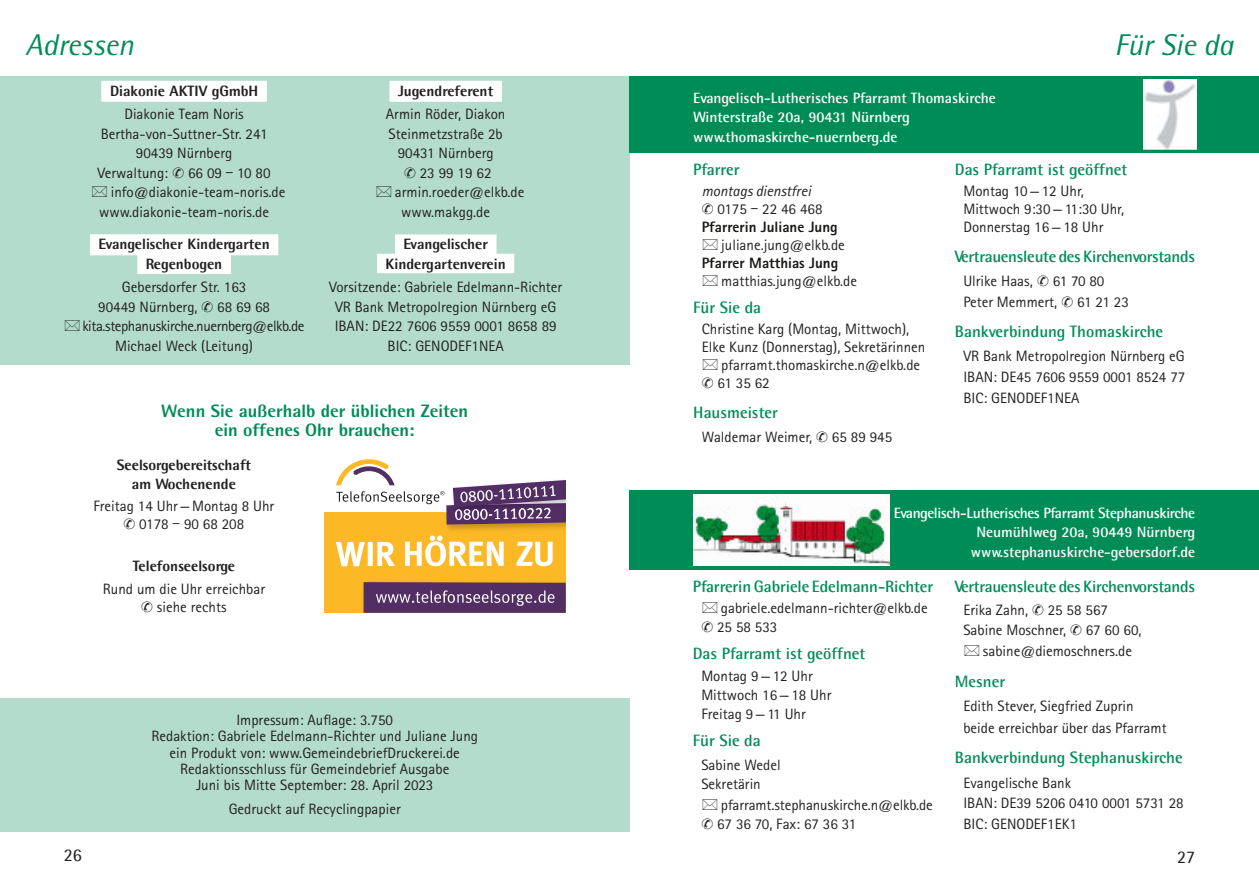
<style>
.page{position:relative;width:1259px;height:893px;background:#fff}
.page>*{position:absolute;margin:0;border:0;box-sizing:border-box;transform-origin:0 0}
.t1{font:italic 30px "Rotis Semi Sans Std";color:#008c57}
.t2{font:800 18px/19.5px "Rotis Semi Sans Std";color:#008c57;text-align:center}
.t3{font:18px "Agfa Rotis Semisans";color:#221f20}
.t4{font:700 16.5px "Agfa Rotis Semisans";letter-spacing:-.005em;color:#008c57}
.t5{font:15px/19.2px "Rotis Sans Serif Std";color:#221f20}
.t6{font:700 15px/19.5px "Agfa Rotis Semisans Ex";color:#221f20;text-align:center}
.t7{font:700 15px/19.5px "Agfa Rotis Semisans";letter-spacing:-.02em;color:#fff;text-align:right}
.t8{font:700 15px/19.5px "Agfa Rotis Semisans";color:#fff}
.t9{font:800 15px/18px "Rotis Sans Serif Std";color:#181715}
.t10{font:15px "Rotis Sans Serif Std";letter-spacing:-.03em;color:#221f20}
.s1{font-family:"MS UI Gothic"}
.s2{font-weight:400;font-style:italic;color:#221f20}
.s3{color:#221f20}
.s4{font-weight:400;color:#221f20}
.s5{font-family:"MS UI Gothic";font-weight:400;color:#221f20}
</style>
<div class="page">
<div style="left:0;top:77px;width:629px;height:288px;background:#b3dccd"></div>
<svg style="left:101px;top:81px;width:166px;height:21px"></svg>
<div style="left:101px;top:82px;width:166px;height:19px;background:#fff"></div>
<div style="left:90px;top:234px;width:188px;height:21px;background:#fff"></div>
<div style="left:137px;top:255px;width:94px;height:19px;background:#fff"></div>
<svg style="left:390px;top:81px;width:112px;height:21px"></svg>
<div style="left:390px;top:82px;width:112px;height:19px;background:#fff"></div>
<div style="left:395px;top:234px;width:101px;height:21px;background:#fff"></div>
<div style="left:377px;top:254px;width:137px;height:19px;background:#fff"></div>
<div style="left:324px;top:512px;width:242px;height:101px;background:#fcb825"></div>
<svg style="left:363px;top:582px;width:203px;height:31px;background:#654470"></svg>
<svg style="left:516px;top:542px;width:36px;height:24px"></svg>
<svg style="left:405px;top:535px;width:98px;height:31px"></svg>
<svg style="left:336px;top:542px;width:59px;height:24px"></svg>
<svg style="left:336px;top:459px;width:230px;height:66px"></svg>
<div style="left:0;top:698px;width:629px;height:133px;background:#b3dccd"></div>
<div style="left:629px;top:490px;width:630px;height:80px;background:#008c57"></div>
<img style="left:693px;top:495px;width:196px;height:70px">
<div style="left:629px;top:76px;width:630px;height:77px;background:#008c57"></div>
<img style="left:1143px;top:80px;width:53px;height:70px">
<h1 class="t1" style="left:26px;top:33px;width:110px">Adressen</h1>
<p class="t6" style="left:110px;top:82px;width:150px">Diakonie AKTIV gGmbH</p>
<p class="t5" style="left:124px;top:107px;width:121px">Diakonie Team Noris</p>
<p class="t5" style="left:101px;top:126px;width:168px">Bertha-von-Suttner-Str. 241</p>
<p class="t5" style="left:136px;top:146px;width:98px">90439 Nürnberg</p>
<p class="t5" style="left:98px;top:165px;width:174px">Verwaltung: ✆ 66 09 <span class="s1">‒</span> 10 80</p>
<p class="t5" style="left:111px;top:185px;width:176px">info@diakonie-team-noris.de</p>
<p class="t5" style="left:99px;top:204px;width:171px">www.diakonie-team-noris.de</p>
<p class="t6" style="left:98px;top:236px;width:173px">Evangelischer Kindergarten<br>Regenbogen</p>
<p class="t5" style="left:122px;top:280px;width:126px">Gebersdorfer Str. 163</p>
<p class="t5" style="left:98px;top:299px;width:173px">90449 Nürnberg, ✆ 68 69 68</p>
<p class="t10" style="left:82px;top:321px;width:224px">kita.stephanuskirche.nuernberg@elkb.de</p>
<p class="t5" style="left:115px;top:338px;width:140px">Michael Weck (Leitung)</p>
<p class="t6" style="left:398px;top:82px;width:97px">Jugendreferent</p>
<p class="t5" style="left:386px;top:107px;width:121px">Armin Röder, Diakon</p>
<p class="t5" style="left:389px;top:126px;width:116px">Steinmetzstraße 2b</p>
<p class="t5" style="left:398px;top:146px;width:97px">90431 Nürnberg</p>
<p class="t5" style="left:404px;top:165px;width:89px">✆ 23 99 19 62</p>
<p class="t5" style="left:395px;top:185px;width:131px">armin.roeder@elkb.de</p>
<p class="t5" style="left:401px;top:204px;width:90px">www.makgg.de</p>
<p class="t6" style="left:385px;top:236px;width:122px">Evangelischer<br>Kindergartenverein</p>
<p class="t5" style="left:329px;top:279px;width:234px;text-align:center">Vorsitzende: Gabriele Edelmann-Richter<br>VR Bank Metropolregion Nürnberg eG<br>IBAN: DE22 7606 9559 0001 8658 89<br>BIC: GENODEF1NEA</p>
<p class="t2" style="left:161px;top:403px;width:308px">Wenn Sie außerhalb der üblichen Zeiten ein offenes Ohr brauchen:</p>
<p class="t6" style="left:117px;top:456px;width:136px">Seelsorgebereitschaft am Wochenende</p>
<p class="t5" style="left:94px;top:499px;width:182px;line-height:18px;text-align:center">Freitag 14 Uhr—Montag 8 Uhr ✆ 0178 <span class="s1">‒</span> 90 68 208</p>
<p class="t6" style="left:133px;top:558px;width:104px">Telefonseelsorge</p>
<p class="t5" style="left:103px;top:581px;width:164px;line-height:18px;text-align:center">Rund um die Uhr erreichbar ✆ siehe rechts</p>
<p class="t5" style="left:151px;top:714px;width:328px;line-height:16.4px;text-align:center">Impressum: Auflage: 3.750<br>Redaktion: Gabriele Edelmann-Richter und Juliane Jung ein Produkt von: www.GemeindebriefDruckerei.de Redaktionsschluss für Gemeindebrief Ausgabe<br>Juni bis Mitte September: 28. April 2023</p>
<p class="t5" style="left:229px;top:802px;width:173px">Gedruckt auf Recyclingpapier</p>
<p class="t8" style="left:693px;top:89px;width:304px">Evangelisch-Lutherisches Pfarramt Thomaskirche<br>Winterstraße 20a, 90431 Nürnberg www.thomaskirche-nuernberg.de</p>
<h1 class="t1" style="left:1114px;top:33px;width:120px">Für Sie da</h1>
<p class="t4" style="left:693px;top:164px;width:48px">Pfarrer</p>
<p class="t9" style="left:702px;top:184px;width:137px"><span class="s2">montags dienstfrei<br></span><span class="s3">✆</span> <span class="s4">0175</span> <span class="s5">‒</span> <span class="s4">22 46 468<br></span>Pfarrerin Juliane Jung</p>
<p class="t5" style="left:721px;top:237px;width:125px">juliane.jung@elkb.de</p>
<p class="t9" style="left:702px;top:256px;width:138px">Pfarrer Matthias Jung</p>
<p class="t5" style="left:721px;top:273px;width:137px">matthias.jung@elkb.de</p>
<p class="t4" style="left:693px;top:302px;width:69px">Für Sie da</p>
<p class="t5" style="left:702px;top:321px;width:209px">Christine Karg (Montag, Mittwoch),</p>
<p class="t5" style="left:702px;top:339px;width:225px">Elke Kunz (Donnerstag), Sekretärinnen</p>
<p class="t5" style="left:721px;top:357px;width:200px">pfarramt.thomaskirche.n@elkb.de</p>
<p class="t5" style="left:702px;top:375px;width:69px">✆ 61 35 62</p>
<p class="t4" style="left:693px;top:407px;width:86px">Hausmeister</p>
<p class="t5" style="left:702px;top:429px;width:192px">Waldemar Weimer, ✆ 65 89 945</p>
<p class="t4" style="left:955px;top:164px;width:174px">Das Pfarramt ist geöffnet</p>
<p class="t5" style="left:963px;top:184px;width:162px;line-height:18px">Montag 10— 12 Uhr,<br>Mittwoch 9:30— 11:30 Uhr,<br>Donnerstag 16— 18 Uhr</p>
<p class="t4" style="left:955px;top:251px;width:242px">Vertrauensleute des Kirchenvorstands</p>
<p class="t5" style="left:963px;top:272px;width:167px;line-height:21px">Ulrike Haas, ✆ 61 70 80<br>Peter Memmert, ✆ 61 21 23</p>
<p class="t4" style="left:955px;top:326px;width:210px">Bankverbindung Thomaskirche</p>
<p class="t5" style="left:963px;top:347px;width:223px;line-height:21px;text-align:justify">VR Bank Metropolregion Nürnberg eG IBAN: DE45 7606 9559 0001 8524 77<br>BIC: GENODEF1NEA</p>
<p class="t7" style="left:893px;top:504px;width:303px">Evangelisch-Lutherisches Pfarramt Stephanuskirche<br>Neumühlweg 20a, 90449 Nürnberg www.stephanuskirche-gebersdorf.de</p>
<p class="t4" style="left:955px;top:581px;width:242px">Vertrauensleute des Kirchenvorstands</p>
<p class="t5" style="left:963px;top:602px;width:180px;line-height:20px">Erika Zahn, ✆ 25 58 567<br>Sabine Moschner, ✆ 67 60 60,</p>
<p class="t5" style="left:983px;top:644px;width:151px">sabine@diemoschners.de</p>
<p class="t4" style="left:955px;top:675px;width:52px">Mesner</p>
<p class="t5" style="left:963px;top:697px;width:205px;line-height:21.5px">Edith Stever, Siegfried Zuprin beide erreichbar über das Pfarramt</p>
<p class="t4" style="left:955px;top:752px;width:229px">Bankverbindung Stephanuskirche</p>
<p class="t5" style="left:963px;top:775px;width:222px;line-height:20px">Evangelische Bank<br>IBAN: DE39 5206 0410 0001 5731 28</p>
<p class="t5" style="left:963px;top:816px;width:115px">BIC: GENODEF1EK1</p>
<p class="t4" style="left:693px;top:581px;width:242px">Pfarrerin Gabriele Edelmann-Richter</p>
<p class="t5" style="left:701px;top:600px;width:228px;text-indent:19px">gabriele.edelmann-richter@elkb.de ✆ 25 58 533</p>
<p class="t4" style="left:693px;top:647px;width:174px">Das Pfarramt ist geöffnet</p>
<p class="t5" style="left:701px;top:668px;width:131px">Montag 9— 12 Uhr<br>Mittwoch 16— 18 Uhr<br>Freitag 9— 11 Uhr</p>
<p class="t4" style="left:693px;top:735px;width:69px">Für Sie da</p>
<p class="t5" style="left:701px;top:757px;width:81px">Sabine Wedel<br>Sekretärin</p>
<p class="t5" style="left:701px;top:797px;width:233px;text-indent:19px">pfarramt.stephanuskirche.n@elkb.de ✆ 67 36 70, Fax: 67 36 31</p>
<p class="t3" style="left:64px;top:847px;width:20px">26</p>
<p class="t3" style="left:1177px;top:849px;width:20px">27</p>
</div>
